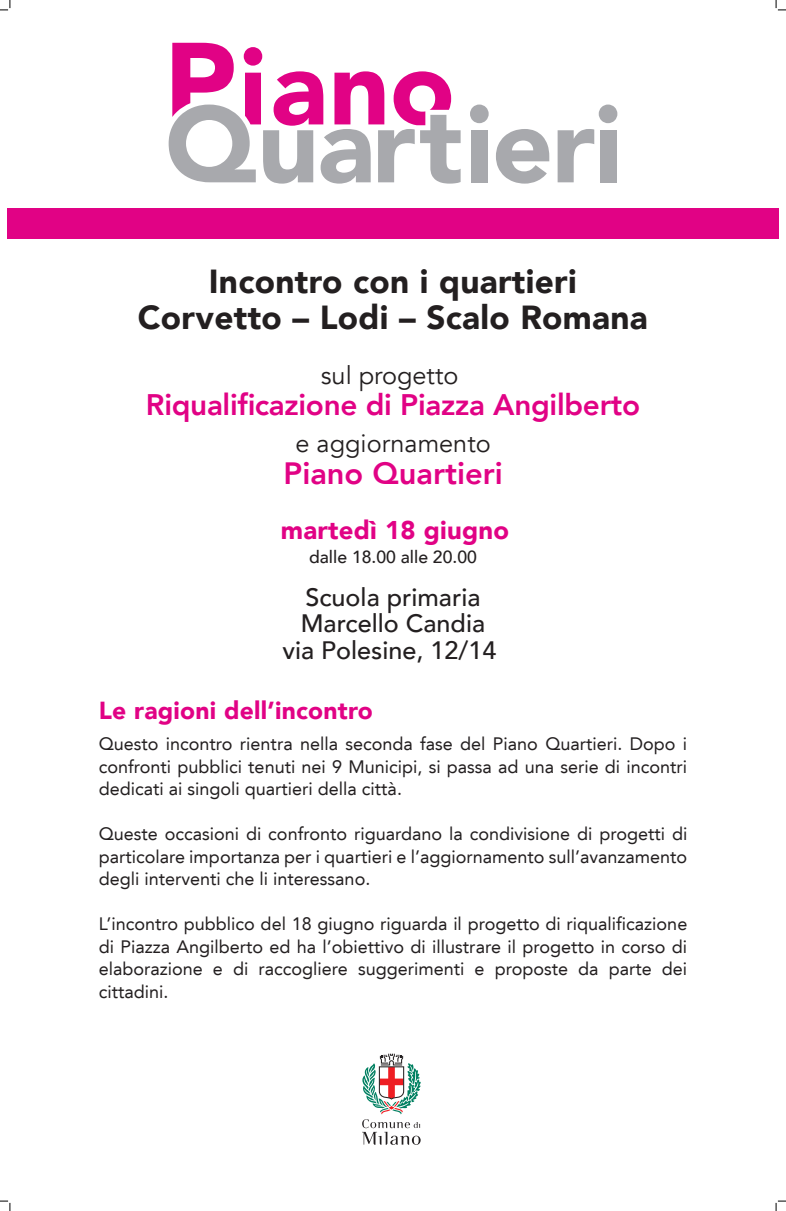
<style>
.page{position:relative;width:786px;height:1211px;background:#fff}
.page>*{position:absolute;margin:0;border:0;box-sizing:border-box;transform-origin:0 0}
.t1{font:900 33.3px/35.4px "Avenir";letter-spacing:.01em;color:#231f20;text-align:center}
.t2{font:800 30.78px "Avenir";color:#e10285}
.t3{font:800 29.67px "Avenir";letter-spacing:-.01em;color:#e10285}
.t4{font:900 25.62px "Avenir";letter-spacing:.01em;color:#e10285}
.t5{font:25.26px "Avenir";color:#231f20}
.t6{font:500 25.17px/26.7px "Avenir";color:#231f20;text-align:center}
.t7{font:900 24.6px "Avenir";letter-spacing:.01em;color:#e10285}
.t8{font:18px/22.5px "Avenir";color:#231f20;text-align:justify}
.t9{font:500 17.52px "Avenir";color:#231f20}
</style>
<div class="page">
<div style="left:7px;top:208px;width:771px;height:30px;background:#e10285"></div>
<svg style="left:168px;top:43px;width:292px;height:141px"></svg>
<svg style="left:470px;top:104px;width:18px;height:19px"></svg>
<div style="left:471px;top:130px;width:16px;height:52px;background:#a8a9ad"></div>
<svg style="left:496px;top:129px;width:53px;height:55px"></svg>
<svg style="left:557px;top:129px;width:37px;height:53px"></svg>
<div style="left:599px;top:130px;width:16px;height:52px;background:#a8a9ad"></div>
<svg style="left:598px;top:104px;width:19px;height:19px"></svg>
<svg style="left:362px;top:1053px;width:58px;height:91px"></svg>
<svg style="left:0;top:0;width:11px;height:11px"></svg>
<svg style="left:0;top:1200px;width:11px;height:10px"></svg>
<svg style="left:775px;top:0;width:10px;height:11px"></svg>
<svg style="left:775px;top:1200px;width:10px;height:10px"></svg>
<h1 class="t1" style="left:138px;top:263px;width:511px">Incontro con i quartieri<br>Corvetto – Lodi – Scalo Romana</h1>
<h3 class="t5" style="left:321px;top:360px;width:139px">sul progetto</h3>
<h3 class="t3" style="left:146px;top:382px;width:495px">Riqualificazione di Piazza Angilberto</h3>
<h3 class="t5" style="left:295px;top:428px;width:196px">e aggiornamento</h3>
<h2 class="t2" style="left:283px;top:449px;width:221px">Piano Quartieri</h2>
<h3 class="t4" style="left:281px;top:508px;width:230px">martedì 18 giugno</h3>
<p class="t9" style="left:309px;top:541px;width:169px">dalle 18.00 alle 20.00</p>
<h3 class="t6" style="left:282px;top:582px;width:215px">Scuola primaria<br>Marcello Candia via Polesine, 12/14</h3>
<h3 class="t7" style="left:99px;top:689px;width:275px">Le ragioni dell’incontro</h3>
<p class="t8" style="left:99px;top:732px;width:589px">Questo incontro rientra nella seconda fase del Piano Quartieri. Dopo i confronti pubblici tenuti nei 9 Municipi, si passa ad una serie di incontri dedicati ai singoli quartieri della città.</p>
<p class="t8" style="left:99px;top:822px;width:590px">Queste occasioni di confronto riguardano la condivisione di progetti di particolare importanza per i quartieri e l’aggiornamento sull’avanzamento degli interventi che li interessano.</p>
<p class="t8" style="left:99px;top:912px;width:590px">L’incontro pubblico del 18 giugno riguarda il progetto di riqualificazione di Piazza Angilberto ed ha l’obiettivo di illustrare il progetto in corso di elaborazione e di raccogliere suggerimenti e proposte da parte dei cittadini.</p>
</div>
